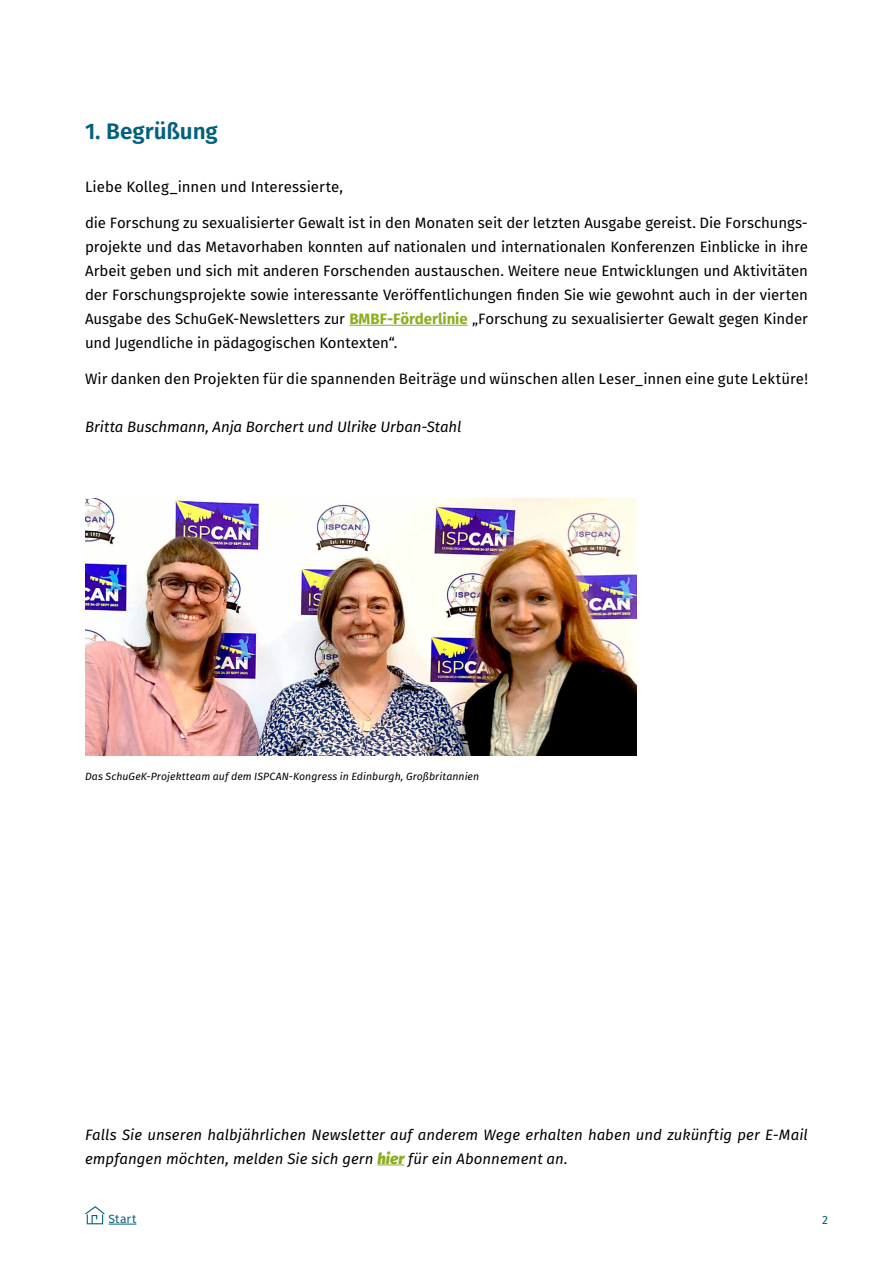
<style>
.page{position:relative;width:893px;height:1263px;background:#fff}
.page>*{position:absolute;margin:0;border:0;box-sizing:border-box;transform-origin:0 0}
.t1{font:600 22.5px "Fira Sans";color:#03617d}
.t2{font:15px/24px "Fira Sans";color:#000;text-align:justify}
.t3{font:italic 15px/24px "Fira Sans";color:#000}
.t4{font:12px "Fira Sans";letter-spacing:.02em;color:#03617d}
.t5{font:italic 10.5px "Fira Sans";letter-spacing:.01em;color:#000}
.s1{font-weight:700;color:#8cad1f}
.s2{font-weight:900;color:#8cad1f}
</style>
<div class="page">
<img style="left:86px;top:498px;width:551px;height:257px">
<svg style="left:85px;top:1206px;width:51px;height:19px"></svg>
<hr style="left:349px;top:325px;width:119px;height:1px;background:#8cad1f">
<svg style="left:377px;top:1164px;width:27px;height:1px"></svg>
<h1 class="t1" style="left:85px;top:115px;width:134px">1. Begrüßung</h1>
<p class="t2" style="left:85px;top:174px;width:260px">Liebe Kolleg_innen und Interessierte,</p>
<p class="t2" style="left:85px;top:210px;width:724px">die Forschung zu sexualisierter Gewalt ist in den Monaten seit der letzten Ausgabe gereist. Die Forschungs&shy;projekte und das Metavorhaben konnten auf nationalen und internationalen Konferenzen Einblicke in ihre Arbeit geben und sich mit anderen Forschenden austauschen. Weitere neue Entwicklungen und Aktivitäten der Forschungsprojekte sowie interessante Veröffentlichungen finden Sie wie gewohnt auch in der vierten Ausgabe des SchuGeK-Newsletters zur <span class="s1">BMBF-Förderlinie</span> „Forschung zu sexualisierter Gewalt gegen Kinder und Jugendliche in pädagogischen Kontexten“.</p>
<p class="t2" style="left:85px;top:366px;width:724px">Wir danken den Projekten für die spannenden Beiträge und wünschen allen Leser_innen eine gute Lektüre!</p>
<p class="t3" style="left:85px;top:414px;width:378px">Britta Buschmann, Anja Borchert und Ulrike Urban-Stahl</p>
<p class="t5" style="left:85px;top:769px;width:396px">Das SchuGeK-Projektteam auf dem ISPCAN-Kongress in Edinburgh, Großbritannien</p>
<p class="t3" style="left:85px;top:1122px;width:724px">Falls Sie unseren halbjährlichen Newsletter auf anderem Wege erhalten haben und zukünftig per E-Mail empfangen möchten, melden Sie sich gern <span class="s2">hier</span> für ein Abonnement an.</p>
<p class="t4" style="left:109px;top:1210px;width:29px">Start</p>
<p class="t4" style="left:822px;top:1211px;width:7px">2</p>
</div>
